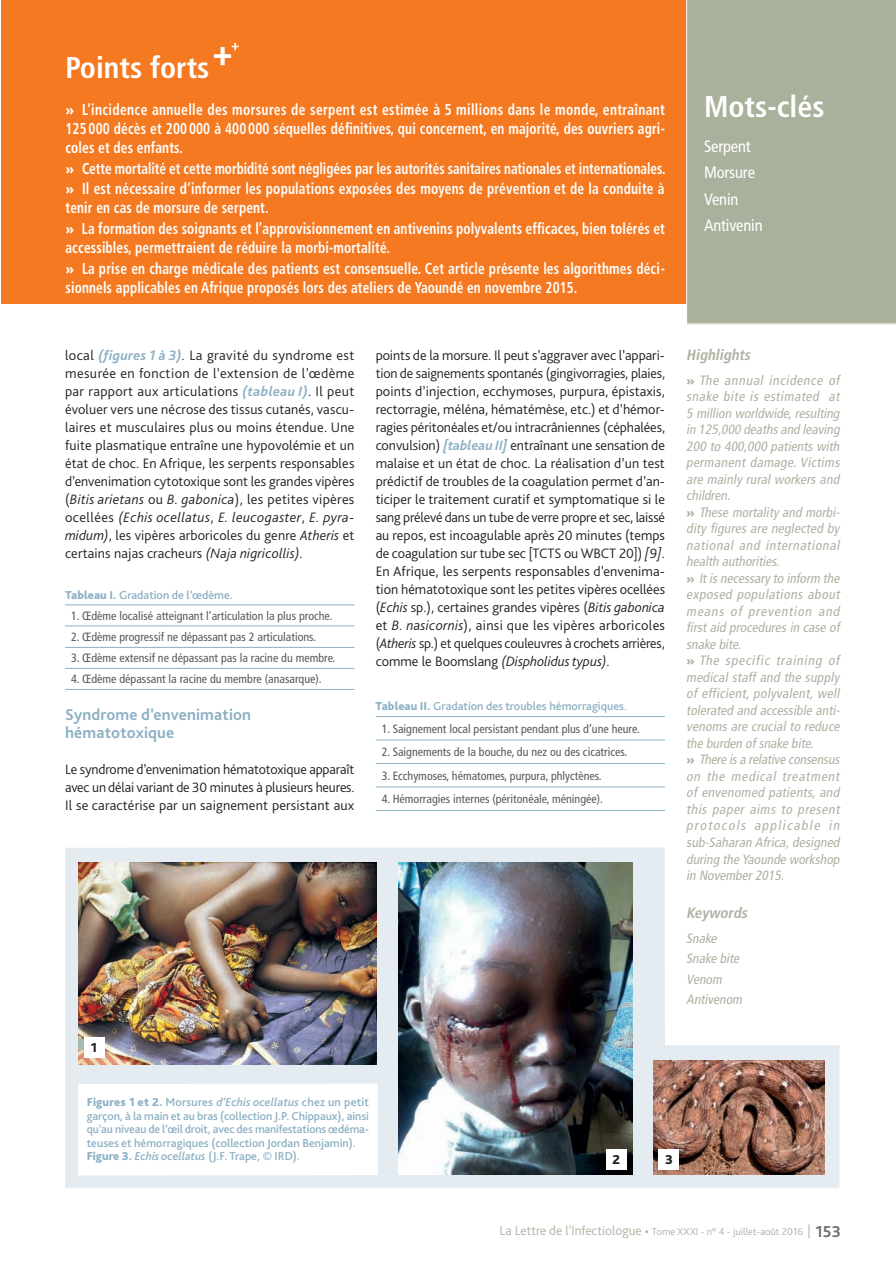
<style>
.page{position:relative;width:896px;height:1266px;background:#fff}
.page>*{position:absolute;margin:0;border:0;box-sizing:border-box;transform-origin:0 0}
.t1{font:700 condensed 30px "Frutiger LT Std";color:#fff}
.t2{font:700 16.5px/18px "Bliss Pro";letter-spacing:.01em;color:#8cb0c4}
.t3{font:condensed 16.5px/26.5px "Frutiger LT Std";letter-spacing:-.01em;color:#fff}
.t4{font:700 condensed 15.75px/20.9px "Frutiger LT Std";letter-spacing:.01em;color:#fff;scale:.85 1}
.t5{font:700 condensed 15.75px/18.8px "Frutiger LT Std";letter-spacing:.01em;color:#fff;text-align:justify;scale:.86 1}
.t6{font:700 condensed 15.75px/20.9px "Frutiger LT Std";letter-spacing:.01em;color:#fff;scale:.84 1}
.t7{font:italic 700 condensed 15px "Frutiger LT Std";color:#b1b0a3}
.t8{font:300 14.25px/18px "Bliss Pro";letter-spacing:.01em;color:#231f20;text-align:justify}
.t9{font:italic condensed 13.5px/16.5px "Frutiger LT Std";color:#b1b0a3}
.t10{font:800 13.5px "Bliss Pro";color:#231f20}
.t11{font:condensed 12px "Frutiger LT Std";color:#57585a}
.t12{font:500 12px/13.5px "Bliss Pro";color:#8cb0c4}
.t13{font:300 10.5px "Bliss Pro";color:#b1b0a3}
.s1{font-family:"Bliss Pro";font-weight:800;font-stretch:normal}
.s2{font-weight:700;font-style:italic;color:#8cb0c4}
.s3{font-style:italic}
.s4{font-weight:800}
.s5{font-family:"Bliss Pro";font-weight:800;font-style:normal;font-stretch:normal}
.s6{font-size:13.5px}
.s7{font-weight:700;font-size:16.5px;color:#6c6d70}
</style>
<div class="page">
<div style="left:1px;top:0;width:894px;height:303px;background:#f47921"></div>
<div style="left:686px;top:0;width:209px;height:323px;background:#a9b19c"></div>
<hr style="left:687px;top:323px;width:208px;height:1px;background:#dcdcd1">
<svg style="left:65px;top:847px;width:774px;height:341px;fill:#e5ecf1"></svg>
<div style="left:78px;top:1083px;width:300px;height:92px;background:#fff"></div>
<img style="left:78px;top:862px;width:299px;height:202px">
<img style="left:398px;top:862px;width:234px;height:312px">
<img style="left:653px;top:1060px;width:171px;height:114px">
<div style="left:84px;top:1036px;width:21px;height:21px;background:#fff"></div>
<div style="left:606px;top:1148px;width:20px;height:21px;background:#fff"></div>
<div style="left:658px;top:1148px;width:21px;height:21px;background:#fff"></div>
<svg style="left:214px;top:43px;width:24px;height:22px"></svg>
<hr style="left:65px;top:604px;width:289px;height:1px;background:#8cb0c4">
<hr style="left:65px;top:625px;width:289px;height:1px;background:#8cb0c4">
<hr style="left:65px;top:647px;width:289px;height:1px;background:#8cb0c4">
<hr style="left:65px;top:668px;width:289px;height:1px;background:#8cb0c4">
<hr style="left:65px;top:689px;width:289px;height:1px;background:#8cb0c4">
<hr style="left:375px;top:716px;width:290px;height:1px;background:#8cb0c4">
<hr style="left:375px;top:739px;width:290px;height:1px;background:#8cb0c4">
<hr style="left:375px;top:763px;width:290px;height:1px;background:#8cb0c4">
<hr style="left:375px;top:786px;width:290px;height:1px;background:#8cb0c4">
<hr style="left:375px;top:810px;width:290px;height:1px;background:#8cb0c4">
<p class="t1" style="left:65px;top:50px;width:145px">Points forts</p>
<p class="t5" style="left:65px;top:100px;width:698px"><span class="s1">»</span> L’incidence annuelle des morsures de serpent est estimée à 5 millions dans le monde, entraînant 125 000 décès et 200 000 à 400 000 séquelles définitives, qui concernent, en majorité, des ouvriers agri&shy;coles et des enfants.</p>
<p class="t6" style="left:65px;top:158px;width:715px"><span class="s1">»</span> Cette mortalité et cette morbidité sont négligées par les autorités sanitaires nationales et internationales. <span class="s1">»</span> Il est nécessaire d’informer les populations exposées des moyens de prévention et de la conduite à</p>
<p class="t4" style="left:65px;top:197px;width:706px">tenir en cas de morsure de serpent.<br><span class="s1">»</span> La formation des soignants et l’approvisionnement en antivenins polyvalents efficaces, bien tolérés et</p>
<p class="t4" style="left:65px;top:237px;width:706px">accessibles, permettraient de réduire la morbi-mortalité.<br><span class="s1">»</span> La prise en charge médicale des patients est consensuelle. Cet article présente les algorithmes déci-</p>
<p class="t4" style="left:65px;top:276px;width:603px">sionnels applicables en Afrique proposés lors des ateliers de Yaoundé en novembre 2015.</p>
<p class="t1" style="left:704px;top:88px;width:122px">Mots-clés</p>
<p class="t3" style="left:704px;top:133px;width:60px">Serpent<br>Morsure<br>Venin<br>Antivenin</p>
<p class="t8" style="left:65px;top:345px;width:291px">local <span class="s2">(figures 1 à 3)</span>. La gravité du syndrome est mesurée en fonction de l’extension de l’œdème par rapport aux articulations <span class="s2">(tableau I)</span>. Il peut évoluer vers une nécrose des tissus cutanés, vascu&shy;laires et musculaires plus ou moins étendue. Une fuite plasmatique entraîne une hypovolémie et un état de choc. En Afrique, les serpents responsables d’envenimation cytotoxique sont les grandes vipères (<span class="s3">Bitis arietans</span> ou <span class="s3">B. gabonica</span>), les petites vipères ocellées <span class="s3">(Echis ocellatus</span>, <span class="s3">E. leucogaster</span>, <span class="s3">E. pyra&shy;midum)</span>, les vipères arboricoles du genre <span class="s3">Atheris</span> et certains najas cracheurs <span class="s3">(Naja nigricollis)</span>.</p>
<p class="t12" style="left:65px;top:587px;width:169px"><span class="s4">Tableau I.</span> Gradation de l’œdème.</p>
<p class="t11" style="left:71px;top:608px;width:263px">1. Œdème localisé atteignant l’articulation la plus proche.</p>
<p class="t11" style="left:71px;top:629px;width:246px">2. Œdème progressif ne dépassant pas 2 articulations.</p>
<p class="t11" style="left:71px;top:651px;width:266px">3. Œdème extensif ne dépassant pas la racine du membre.</p>
<p class="t11" style="left:71px;top:672px;width:252px">4. Œdème dépassant la racine du membre (anasarque).</p>
<p class="t2" style="left:65px;top:705px;width:187px">Syndrome d’envenimation hématotoxique</p>
<p class="t8" style="left:65px;top:759px;width:291px">Le syndrome d’envenimation hématotoxique apparaît avec un délai variant de 30 minutes à plusieurs heures.<br>Il se caractérise par un saignement persistant aux</p>
<p class="t8" style="left:375px;top:345px;width:291px">points de la morsure. Il peut s’aggraver avec l’appari&shy;tion de saignements spontanés (gingivorragies, plaies, points d’injection, ecchymoses, purpura, épistaxis, rectorragie, méléna, hématémèse, etc.) et d’hémor&shy;ragies péritonéales et/ou intracrâniennes (céphalées, convulsion) <span class="s2">[tableau II]</span> entraînant une sensation de malaise et un état de choc. La réalisation d’un test prédictif de troubles de la coagulation permet d’an&shy;ticiper le traitement curatif et symptomatique si le sang prélevé dans un tube de verre propre et sec, laissé au repos, est incoagulable après 20 minutes (temps de coagulation sur tube sec [TCTS ou WBCT 20]) <span class="s3">[9]</span>.<br>En Afrique, les serpents responsables d’envenima&shy;tion hématotoxique sont les petites vipères ocellées (<span class="s3">Echis</span> sp.), certaines grandes vipères (<span class="s3">Bitis gabonica </span>et <span class="s3">B. nasicornis</span>), ainsi que les vipères arboricoles (<span class="s3">Atheris</span> sp.) et quelques couleuvres à crochets arrières, comme le Boomslang <span class="s3">(Dispholidus typus)</span>.</p>
<p class="t12" style="left:375px;top:699px;width:253px"><span class="s4">Tableau II.</span> Gradation des troubles hémorragiques.</p>
<p class="t11" style="left:381px;top:721px;width:260px">1. Saignement local persistant pendant plus d’une heure.</p>
<p class="t11" style="left:381px;top:745px;width:247px">2. Saignements de la bouche, du nez ou des cicatrices.</p>
<p class="t11" style="left:381px;top:768px;width:221px">3. Ecchymoses, hématomes, purpura, phlyctènes.</p>
<p class="t11" style="left:381px;top:792px;width:223px">4. Hémorragies internes (péritonéale, méningée).</p>
<p class="t10" style="left:91px;top:1038px;width:8px">1</p>
<p class="t7" style="left:686px;top:345px;width:69px">Highlights</p>
<p class="t9" style="left:686px;top:372px;width:157px"><span class="s5">»</span> The annual incidence of snake bite is estimated at<br>5 million worldwide,resulting in 125,000 deathsand leaving<br>200 to 400,000 patients with permanent damage.Victims are mainly rural workers and children.<br><span class="s5">»</span> These mortality and morbi&shy;dity figures are neglected by national and international health authorities.<br><span class="s5">»</span> Itisnecessary to inform the exposed populations about means of prevention and first aid procedures in case of snake bite.<br><span class="s5">»</span> The specific training of medical staff and the supply of efficient, polyvalent, well tolerated and accessible anti&shy;venoms are crucial to reduce the burden ofsnake bite.<br><span class="s5">»</span> There isa relative consensus on the medical treatment of envenomed patients, and this paper aims to present protocols applicable in sub- Saharan Africa,designed during the Yaounde workshop in November2015.</p>
<p class="t7" style="left:686px;top:903px;width:66px">Keywords</p>
<p class="t9" style="left:686px;top:927px;width:60px;line-height:20.4px">Snake<br>Snake bite<br>Venom<br>Antivenom</p>
<p class="t12" style="left:87px;top:1095px;width:284px"><span class="s4">Figures 1 et 2.</span> Morsures <span class="s3">d’Echis ocellatus</span> chez un petit garçon, à la main et au bras (collection J.P. Chippaux), ainsi qu’au niveau de l’œil droit, avec des manifestations œdéma&shy;teuses et hémorragiques (collection Jordan Benjamin).<br><span class="s4">Figure 3.</span> <span class="s3">Echis ocellatus</span> (J.F. Trape, © IRD).</p>
<p class="t10" style="left:612px;top:1150px;width:9px">2</p>
<p class="t10" style="left:665px;top:1150px;width:9px">3</p>
<p class="t13" style="left:499px;top:1224px;width:342px"><span class="s6">La Lettre de l'Infectiologue •</span> Tome XXXI - n° 4 - juillet-août 2016 <span class="s6">|</span> <span class="s7">153</span></p>
</div>
